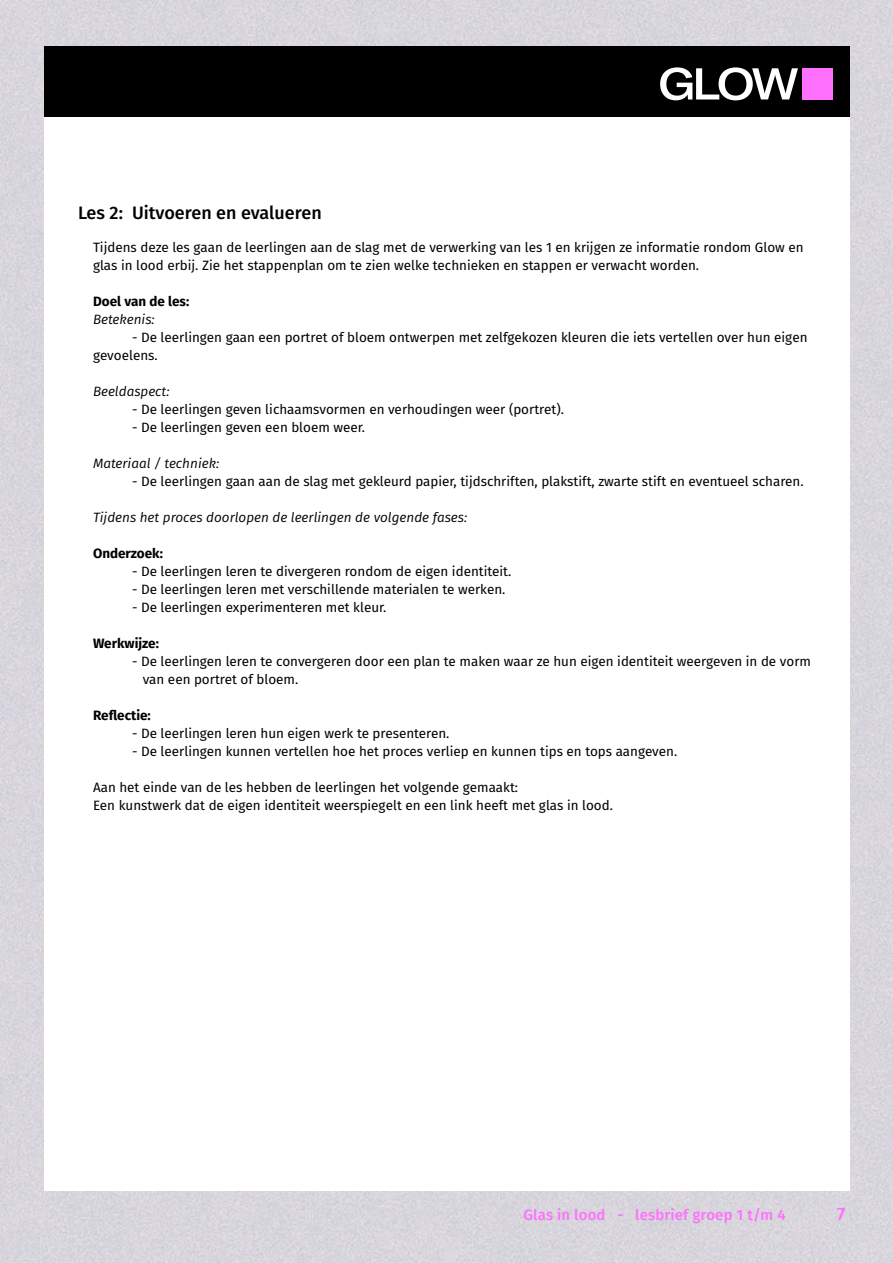
<style>
.page{position:relative;width:893px;height:1263px;background:#d8d5dc}
.page>*{position:absolute;margin:0;border:0;box-sizing:border-box;transform-origin:0 0}
.t1{font:500 18px "Fira Sans";color:#000}
.t2{font:500 18px "Fira Sans";color:#ff70ff}
.t3{font:500 15px "Fira Sans";letter-spacing:.01em;color:#ff70ff}
.t4{font:13.5px/18px "Fira Sans";color:#000}
.t5{font:italic 13.5px "Fira Sans";color:#000}
.t6{font:700 13.5px "Fira Sans";color:#000}
</style>
<div class="page">
<div style="left:44px;top:46px;width:805px;height:1145px;background:#fff"></div>
<div style="left:44px;top:46px;width:805px;height:71px;background:#000"></div>
<svg style="left:660px;top:67px;width:138px;height:33px"></svg>
<div style="left:802px;top:68px;width:30px;height:31px;background:#ff70ff"></div>
<h1 class="t1" style="left:78px;top:199px;width:245px">Les 2: Uitvoeren en evalueren</h1>
<p class="t4" style="left:93px;top:238px;width:712px">Tijdens deze les gaan de leerlingen aan de slag met de verwerking van les 1 en krijgen ze informatie rondom Glow en glas in lood erbij. Zie het stappenplan om te zien welke technieken en stappen er verwacht worden.</p>
<p class="t6" style="left:93px;top:290px;width:98px">Doel van de les:</p>
<p class="t5" style="left:93px;top:309px;width:63px">Betekenis:</p>
<p class="t4" style="left:93px;top:328px;width:716px;text-indent:39px">- De leerlingen gaan een portret of bloem ontwerpen met zelfgekozen kleuren die iets vertellen over hun eigen gevoelens.</p>
<p class="t5" style="left:93px;top:381px;width:78px">Beeldaspect:</p>
<p class="t4" style="left:132px;top:400px;width:433px">- De leerlingen geven lichaamsvormen en verhoudingen weer (portret).</p>
<p class="t4" style="left:132px;top:418px;width:235px">- De leerlingen geven een bloem weer.</p>
<p class="t5" style="left:93px;top:453px;width:128px">Materiaal / techniek:</p>
<p class="t4" style="left:132px;top:472px;width:673px">- De leerlingen gaan aan de slag met gekleurd papier, tijdschriften, plakstift, zwarte stift en eventueel scharen.</p>
<p class="t5" style="left:93px;top:507px;width:376px">Tijdens het proces doorlopen de leerlingen de volgende fases:</p>
<p class="t6" style="left:93px;top:542px;width:71px">Onderzoek:</p>
<p class="t4" style="left:132px;top:562px;width:381px">- De leerlingen leren te divergeren rondom de eigen identiteit.</p>
<p class="t4" style="left:132px;top:580px;width:375px">- De leerlingen leren met verschillende materialen te werken.</p>
<p class="t4" style="left:132px;top:598px;width:256px">- De leerlingen experimenteren met kleur.</p>
<p class="t6" style="left:93px;top:632px;width:68px">Werkwijze:</p>
<p class="t4" style="left:143px;top:652px;width:670px;text-indent:-11px">- De leerlingen leren te convergeren door een plan te maken waar ze hun eigen identiteit weergeven in de vorm van een portret of bloem.</p>
<p class="t6" style="left:93px;top:704px;width:59px">Reflectie:</p>
<p class="t4" style="left:132px;top:724px;width:319px">- De leerlingen leren hun eigen werk te presenteren.</p>
<p class="t4" style="left:132px;top:742px;width:547px">- De leerlingen kunnen vertellen hoe het proces verliep en kunnen tips en tops aangeven.</p>
<p class="t4" style="left:93px;top:778px;width:522px">Aan het einde van de les hebben de leerlingen het volgende gemaakt:<br>Een kunstwerk dat de eigen identiteit weerspiegelt en een link heeft met glas in lood.</p>
<p class="t3" style="left:524px;top:1202px;width:264px">Glas in lood - lesbrief groep 1 t/m 4</p>
<h1 class="t2" style="left:837px;top:1199px;width:10px">7</h1>
</div>
